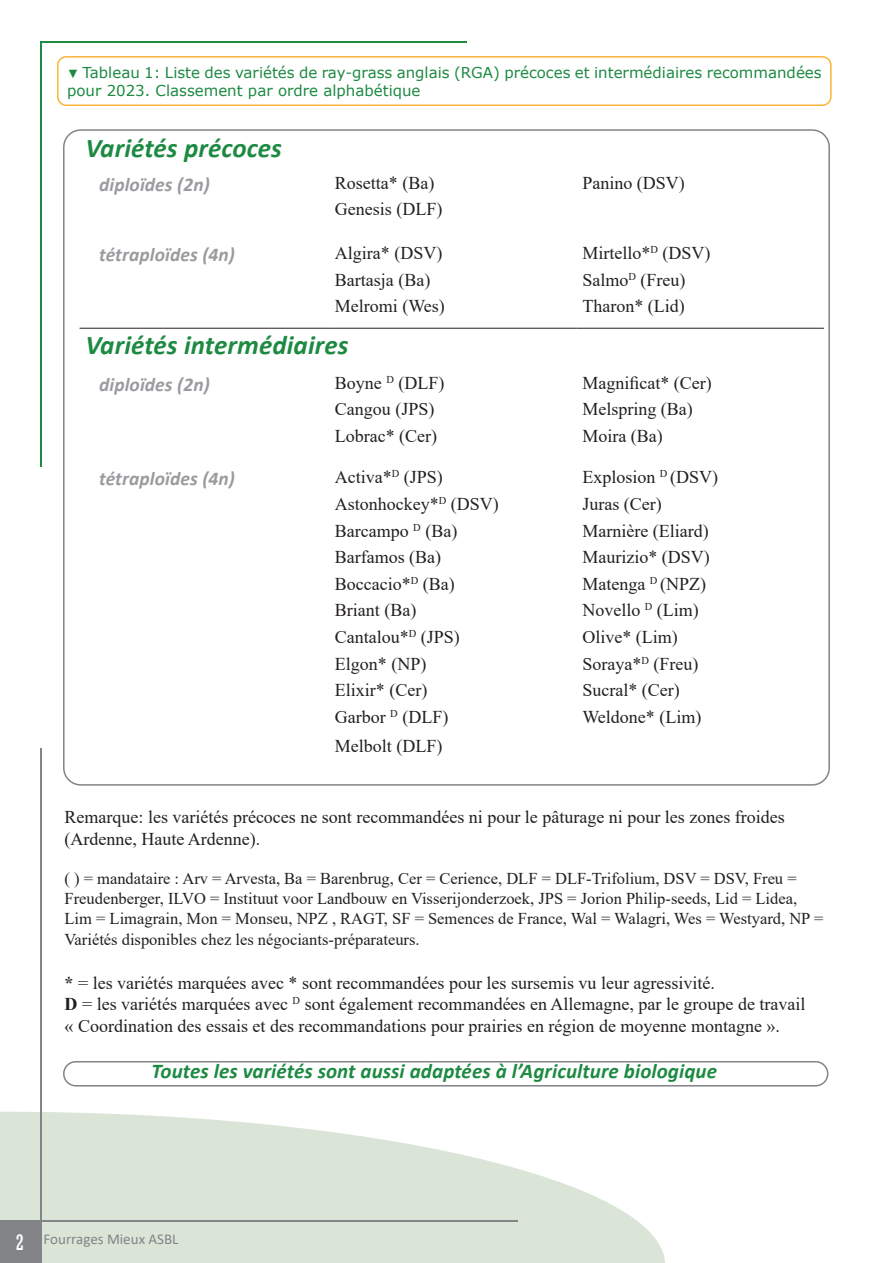
<style>
.page{position:relative;width:893px;height:1263px;background:#fff}
.page>*{position:absolute;margin:0;border:0;box-sizing:border-box;transform-origin:0 0}
.t1{font:italic 700 27px "Calibri";letter-spacing:.005em;color:#1d8a42}
.t2{font:italic 700 21px "Calibri";letter-spacing:.005em;color:#1d8a42}
.t3{font:italic 700 19.5px "Calibri";letter-spacing:.005em;color:#999b9e}
.t4{font:18px/21.6px "Times New Roman";color:#231f20}
.t5{font:16.5px/19.8px "Times New Roman";color:#231f20}
.t6{font:15px/18px "Verdana";color:#1d8a42}
.t7{font:15px "Calibri";color:#828487}
.s1{font-family:"Times New Roman";font-size:12px}
.s2{font-weight:700}
.s3{font-family:"Rockwell";font-stretch:condensed;font-size:21px;color:#fff}
</style>
<div class="page">
<svg style="left:0;top:1112px;width:665px;height:151px;fill:#dbe5d7"></svg>
<hr style="left:41px;top:41px;width:425px;height:2px;background:#1d8a42">
<hr style="left:41px;top:1220px;width:476px;height:1px;background:#828487">
<div style="left:0;top:1220px;width:41px;height:43px;background:#828487"></div>
<hr style="left:41px;top:41px;width:1px;height:426px;background:#1d8a42">
<hr style="left:41px;top:748px;width:1px;height:473px;background:#828487">
<hr style="left:80px;top:328px;width:249px;height:1px;background:#231f20">
<hr style="left:329px;top:328px;width:247px;height:1px;background:#231f20">
<hr style="left:576px;top:328px;width:248px;height:1px;background:#231f20">
<div style="left:63px;top:1061px;width:765px;height:25px;border:2px solid #828487;border-radius:12px"></div>
<div style="left:57px;top:56px;width:775px;height:50px;border:2px solid #fcb439;border-radius:9px"></div>
<p class="t6" style="left:67px;top:63px;width:756px"><span class="s1">▼</span> Tableau 1: Liste des variétés de ray-grass anglais (RGA) précoces et intermédiaires recommandées pour 2023. Classement par ordre alphabétique</p>
<h1 class="t1" style="left:86px;top:129px;width:198px">Variétés précoces</h1>
<p class="t3" style="left:99px;top:171px;width:112px">diploïdes (2n)</p>
<p class="t4" style="left:335px;top:171px;width:101px">Rosetta* (Ba)</p>
<p class="t4" style="left:582px;top:171px;width:104px">Panino (DSV)</p>
<p class="t4" style="left:335px;top:198px;width:109px">Genesis (DLF)</p>
<p class="t3" style="left:99px;top:241px;width:137px">tétraploïdes (4n)</p>
<p class="t4" style="left:335px;top:241px;width:109px">Algira* (DSV)</p>
<p class="t4" style="left:582px;top:241px;width:130px">Mirtello*<sup>D</sup> (DSV)</p>
<p class="t4" style="left:335px;top:268px;width:97px">Bartasja (Ba)</p>
<p class="t4" style="left:582px;top:268px;width:105px">Salmo<sup>D</sup> (Freu)</p>
<p class="t4" style="left:335px;top:295px;width:112px">Melromi (Wes)</p>
<p class="t4" style="left:582px;top:295px;width:104px">Tharon* (Lid)</p>
<h1 class="t1" style="left:86px;top:326px;width:264px">Variétés intermédiaires</h1>
<p class="t3" style="left:99px;top:371px;width:112px">diploïdes (2n)</p>
<p class="t4" style="left:335px;top:371px;width:111px">Boyne <sup>D</sup> (DLF)</p>
<p class="t4" style="left:582px;top:371px;width:131px">Magnificat* (Cer)</p>
<p class="t4" style="left:335px;top:398px;width:101px">Cangou (JPS)</p>
<p class="t4" style="left:582px;top:398px;width:112px">Melspring (Ba)</p>
<p class="t4" style="left:335px;top:425px;width:104px">Lobrac* (Cer)</p>
<p class="t4" style="left:582px;top:425px;width:82px">Moira (Ba)</p>
<p class="t3" style="left:99px;top:465px;width:137px">tétraploïdes (4n)</p>
<p class="t4" style="left:335px;top:466px;width:110px">Activa*<sup>D</sup> (JPS)</p>
<p class="t4" style="left:582px;top:466px;width:137px">Explosion <sup>D</sup> (DSV)</p>
<p class="t4" style="left:335px;top:492px;width:166px">Astonhockey*<sup>D</sup> (DSV)</p>
<p class="t4" style="left:582px;top:492px;width:81px">Juras (Cer)</p>
<p class="t4" style="left:335px;top:519px;width:124px">Barcampo <sup>D</sup> (Ba)</p>
<p class="t4" style="left:582px;top:519px;width:128px">Marnière (Eliard)</p>
<p class="t4" style="left:335px;top:546px;width:108px">Barfamos (Ba)</p>
<p class="t4" style="left:582px;top:546px;width:129px">Maurizio* (DSV)</p>
<p class="t4" style="left:335px;top:572px;width:122px">Boccacio*<sup>D</sup> (Ba)</p>
<p class="t4" style="left:582px;top:572px;width:125px">Matenga <sup>D</sup> (NPZ)</p>
<p class="t4" style="left:335px;top:599px;width:83px">Briant (Ba)</p>
<p class="t4" style="left:582px;top:599px;width:118px">Novello <sup>D</sup> (Lim)</p>
<p class="t4" style="left:335px;top:626px;width:127px">Cantalou*<sup>D</sup> (JPS)</p>
<p class="t4" style="left:582px;top:626px;width:97px">Olive* (Lim)</p>
<p class="t4" style="left:335px;top:652px;width:93px">Elgon* (NP)</p>
<p class="t4" style="left:582px;top:652px;width:118px">Soraya*<sup>D</sup> (Freu)</p>
<p class="t4" style="left:335px;top:679px;width:94px">Elixir* (Cer)</p>
<p class="t4" style="left:582px;top:679px;width:99px">Sucral* (Cer)</p>
<p class="t4" style="left:335px;top:705px;width:115px">Garbor <sup>D</sup> (DLF)</p>
<p class="t4" style="left:582px;top:705px;width:121px">Weldone* (Lim)</p>
<p class="t4" style="left:335px;top:735px;width:109px">Melbolt (DLF)</p>
<p class="t4" style="left:65px;top:805px;width:722px">Remarque: les variétés précoces ne sont recommandées ni pour le pâturage ni pour les zones froides (Ardenne, Haute Ardenne).</p>
<p class="t5" style="left:65px;top:868px;width:760px">( ) = mandataire : Arv = Arvesta, Ba = Barenbrug, Cer = Cerience, DLF = DLF-Trifolium, DSV = DSV, Freu =<br>Freudenberger, ILVO = Instituut voor Landbouw en Visserijonderzoek, JPS = Jorion Philip-seeds, Lid = Lidea,<br>Lim = Limagrain, Mon = Monseu, NPZ , RAGT, SF = Semences de France, Wal = Walagri, Wes = Westyard, NP =</p>
<p class="t5" style="left:65px;top:929px;width:357px">Variétés disponibles chez les négociants-préparateurs.</p>
<p class="t4" style="left:65px;top:971px;width:742px"><span class="s2">*</span> = les variétés marquées avec * sont recommandées pour les sursemis vu leur agressivité.<br><span class="s2">D</span> = les variétés marquées avec <sup>D</sup> sont également recommandées en Allemagne, par le groupe de travail « Coordination des essais et des recommandations pour prairies en région de moyenne montagne ».</p>
<p class="t2" style="left:152px;top:1056px;width:567px">Toutes les variétés sont aussi adaptées à l’Agriculture biologique</p>
<p class="t7" style="left:16px;top:1229px;width:164px"><span class="s3">2</span> Fourrages Mieux ASBL</p>
</div>
